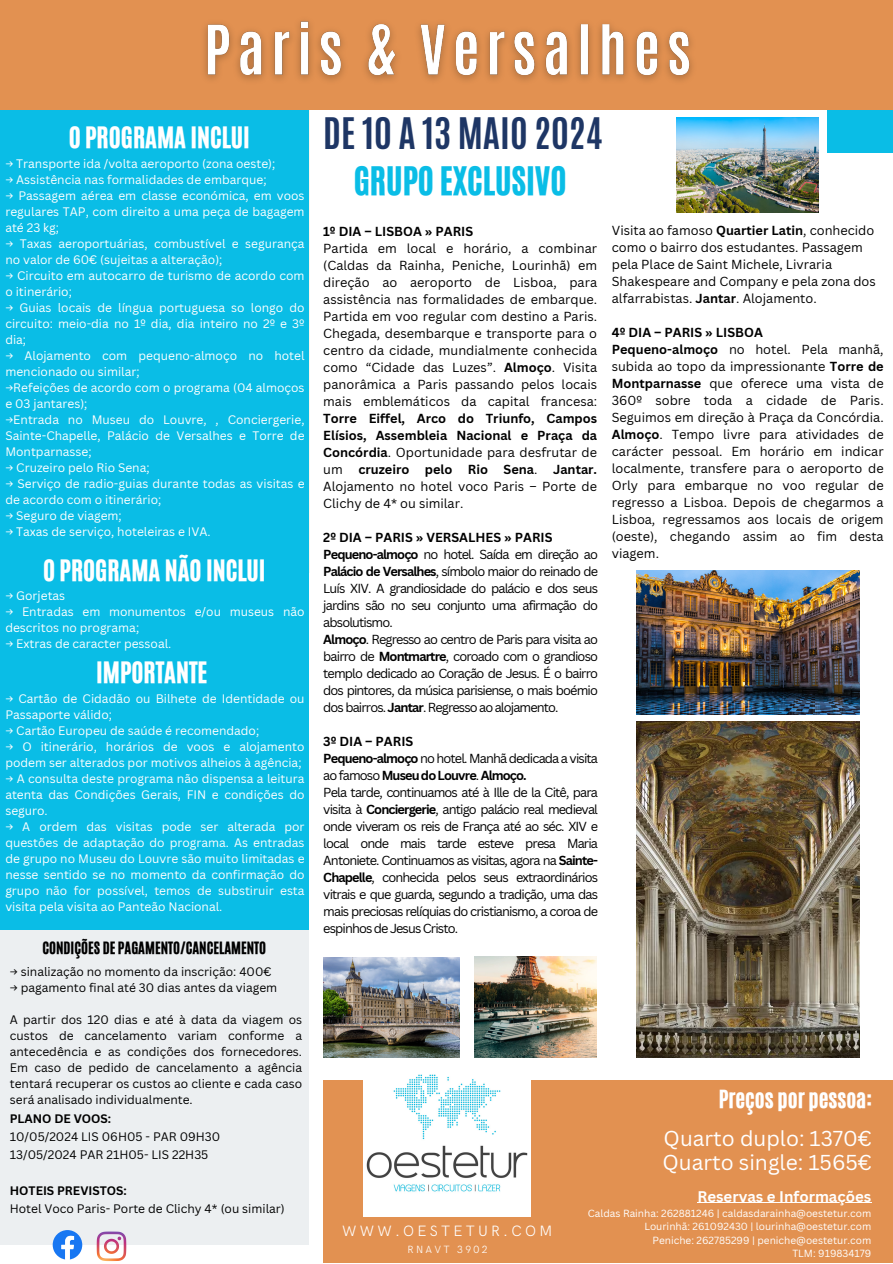
<style>
.page{position:relative;width:893px;height:1264px;background:#fff}
.page>*{position:absolute;margin:0;border:0;box-sizing:border-box;transform-origin:0 0}
.t1{font:700 36.3px "Antonio";color:#1e3665}
.t2{font:33px "CA Generated";color:#0abde6}
.t3{font:24.75px "CA Generated";color:#fff}
.t4{font:21px/23.7px "Canva Sans";color:#fff}
.t5{font:21px "CA Generated";color:#fff}
.t6{font:700 15px "Canva Sans";color:#fff}
.t7{font:300 15px "HK Grotesk";letter-spacing:.215em;color:#fff}
.t8{font:14.25px "CA Generated";color:#000}
.t9{font:12.75px/17px "Canva Sans";color:#000;text-align:justify}
.t10{font:700 12.75px "Canva Sans";color:#000}
.t11{font:12.75px/17px "Canva Sans";letter-spacing:-.07em;color:#000}
.t12{font:12px/16px "Canva Sans";color:#fff}
.t13{font:12px/16px "Canva Sans";color:#000;text-align:justify}
.t14{font:700 12px "Canva Sans";color:#000}
.t15{font:300 10.5px "HK Grotesk";letter-spacing:.215em;color:#fff}
.t16{font:10.05px "Canva Sans";color:#fff}
.s1{font-weight:700}
</style>
<div class="page">
<div style="left:0;top:108px;width:309px;height:822px;background:#0abde6"></div>
<div style="left:826px;top:103px;width:66px;height:50px;background:#0abde6"></div>
<div style="left:0;top:929px;width:309px;height:315px;background:#eceff1"></div>
<img style="left:636px;top:721px;width:223px;height:336px">
<div style="left:323px;top:1080px;width:569px;height:183px;background:#e29151"></div>
<img style="left:364px;top:1049px;width:166px;height:167px">
<svg style="left:53px;top:1230px;width:29px;height:29px"></svg>
<svg style="left:97px;top:1231px;width:29px;height:29px"></svg>
<div style="left:0;top:0;width:892px;height:110px;background:#e29151"></div>
<img style="left:676px;top:118px;width:142px;height:94px">
<img style="left:323px;top:957px;width:136px;height:100px">
<img style="left:474px;top:956px;width:122px;height:101px">
<img style="left:636px;top:570px;width:223px;height:144px">
<hr style="left:697px;top:1202px;width:174px;height:1px;background:#fff">
<img style="left:204px;top:21px;width:489px;height:60px">
<p class="t3" style="left:69px;top:120px;width:183px">O PROGRAMA INCLUI</p>
<p class="t12" style="left:5px;top:155px;width:271px">→ Transporte ida /volta aeroporto (zona oeste);</p>
<p class="t12" style="left:5px;top:171px;width:263px">→ Assistência nas formalidades de embarque;</p>
<h2 class="t12" style="left:5px;top:187px;width:301px;text-align:justify">→ Passagem aérea em classe económica, em voos regulares TAP, com direito a uma peça de bagagem até 23 kg;</h2>
<p class="t12" style="left:5px;top:235px;width:301px">→ Taxas aeroportuárias, combustível e segurança no valor de 60€ (sujeitas a alteração);</p>
<h2 class="t12" style="left:5px;top:267px;width:301px">→ Circuito em autocarro de turismo de acordo com o itinerário;</h2>
<p class="t12" style="left:5px;top:299px;width:301px;text-align:justify">→ Guias locais de língua portuguesa so longo do circuito: meio-dia no 1º dia, dia inteiro no 2º e 3º dia;</p>
<p class="t12" style="left:5px;top:347px;width:301px">→ Alojamento com pequeno-almoço no hotel mencionado ou similar;</p>
<p class="t12" style="left:5px;top:379px;width:301px">→Refeições de acordo com o programa (04 almoços e 03 jantares);</p>
<p class="t12" style="left:5px;top:411px;width:301px;text-align:justify">→Entrada no Museu do Louvre, , Conciergerie, Sainte-Chapelle, Palácio de Versalhes e Torre de Montparnasse;</p>
<p class="t12" style="left:5px;top:459px;width:146px">→ Cruzeiro pelo Rio Sena;</p>
<p class="t12" style="left:5px;top:475px;width:301px">→ Serviço de radio-guias durante todas as visitas e de acordo com o itinerário;</p>
<p class="t12" style="left:5px;top:507px;width:118px">→ Seguro de viagem;</p>
<p class="t12" style="left:5px;top:523px;width:207px">→ Taxas de serviço, hoteleiras e IVA.</p>
<p class="t3" style="left:43px;top:552px;width:224px">O PROGRAMA NÃO INCLUI</p>
<p class="t12" style="left:5px;top:587px;width:61px">→ Gorjetas</p>
<p class="t12" style="left:5px;top:603px;width:301px">→ Entradas em monumentos e/ou museus não descritos no programa;</p>
<p class="t12" style="left:5px;top:635px;width:167px">→ Extras de caracter pessoal.</p>
<p class="t3" style="left:96px;top:655px;width:113px">IMPORTANTE</p>
<p class="t12" style="left:5px;top:690px;width:301px">→ Cartão de Cidadão ou Bilhete de Identidade ou<br>Passaporte válido;</p>
<p class="t12" style="left:5px;top:722px;width:255px">→ Cartão Europeu de saúde é recomendado;</p>
<p class="t12" style="left:5px;top:738px;width:301px">→ O itinerário, horários de voos e alojamento podem ser alterados por motivos alheios à agência;</p>
<p class="t12" style="left:5px;top:770px;width:301px;text-align:justify">→ A consulta deste programa não dispensa a leitura atenta das Condições Gerais, FIN e condições do seguro.</p>
<p class="t12" style="left:5px;top:818px;width:301px;text-align:justify">→ A ordem das visitas pode ser alterada por questões de adaptação do programa. As entradas de grupo no Museu do Louvre são muito limitadas e nesse sentido se no momento da confirmação do grupo não for possível, temos de substiruir esta visita pela visita ao Panteão Nacional.</p>
<h6 class="t8" style="left:42px;top:937px;width:225px">CONDIÇÕES DE PAGAMENTO/CANCELAMENTO</h6>
<p class="t13" style="left:10px;top:963px;width:263px">→ sinalização no momento da inscrição: 400€</p>
<p class="t13" style="left:10px;top:979px;width:269px">→ pagamento final até 30 dias antes da viagem</p>
<p class="t13" style="left:10px;top:1011px;width:294px">A partir dos 120 dias e até à data da viagem os custos de cancelamento variam conforme a antecedência e as condições dos fornecedores.<br>Em caso de pedido de cancelamento a agência tentará recuperar os custos ao cliente e cada caso será analisado individualmente.</p>
<p class="t14" style="left:10px;top:1110px;width:103px">PLANO DE VOOS:</p>
<h3 class="t13" style="left:10px;top:1128px;width:212px">10/05/2024 LIS 06H05 - PAR 09H30</h3>
<h3 class="t13" style="left:10px;top:1146px;width:200px">13/05/2024 PAR 21H05- LIS 22H35</h3>
<p class="t14" style="left:10px;top:1182px;width:118px">HOTEIS PREVISTOS:</p>
<p class="t13" style="left:10px;top:1200px;width:276px">Hotel Voco Paris- Porte de Clichy 4* (ou similar)</p>
<h3 class="t1" style="left:323px;top:108px;width:281px">DE 10 A 13 MAIO 2024</h3>
<p class="t2" style="left:354px;top:158px;width:214px">GRUPO EXCLUSIVO</p>
<p class="t10" style="left:323px;top:222px;width:151px">1º DIA – LISBOA » PARIS</p>
<p class="t9" style="left:323px;top:239px;width:275px">Partida em local e horário, a combinar (Caldas da Rainha, Peniche, Lourinhã) em direção ao aeroporto de Lisboa, para assistência nas formalidades de embarque.<br>Partida em voo regular com destino a Paris.<br>Chegada, desembarque e transporte para o centro da cidade, mundialmente conhecida como “Cidade das Luzes”. <span class="s1">Almoço</span>. Visita panorâmica a Paris passando pelos locais mais emblemáticos da capital francesa:<br><span class="s1">Torre Eiffel, Arco do Triunfo, Campos Elísios, Assembleia Nacional e Praça da Concórdia</span>. Oportunidade para desfrutar de um <span class="s1">cruzeiro pelo Rio Sena</span>. <span class="s1">Jantar.<br></span>Alojamento no hotel voco Paris – Porte de Clichy de 4* ou similar.</p>
<p class="t10" style="left:323px;top:528px;width:231px">2º DIA – PARIS » VERSALHES » PARIS</p>
<p class="t9" style="left:323px;top:545px;width:276px"><span class="s1">Pequeno-almoço</span> no hotel. Saída em direção ao <span class="s1">Palácio de Versalhes</span>, símbolo maior do reinado de Luís XIV. A grandiosidade do palácio e dos seus jardins são no seu conjunto uma afirmação do absolutismo.</p>
<p class="t9" style="left:323px;top:630px;width:276px"><span class="s1">Almoço</span>. Regresso ao centro de Paris para visita ao bairro de <span class="s1">Montmartre</span>, coroado com o grandioso templo dedicado ao Coração de Jesus. É o bairro dos pintores, da música parisiense, o mais boémio dos bairros. <span class="s1">Jantar</span>. Regresso ao alojamento.</p>
<p class="t10" style="left:323px;top:732px;width:92px">3º DIA – PARIS</p>
<p class="t11" style="left:323px;top:749px;width:276px"><span class="s1">Pequeno-almoço</span> no hotel. Manhã dedicada a visita ao famoso <span class="s1">Museu do Louvre</span>. <span class="s1">Almoço.</span></p>
<p class="t9" style="left:323px;top:783px;width:276px">Pela tarde, continuamos até à Ille de la Citê, para visita à <span class="s1">Conciergerie</span>, antigo palácio real medieval onde viveram os reis de França até ao séc. XIV e local onde mais tarde esteve presa Maria Antoniete. Continuamos as visitas, agora na <span class="s1">Sainte-Chapelle</span>, conhecida pelos seus extraordinários vitrais e que guarda, segundo a tradição, uma das mais preciosas relíquias do cristianismo, a coroa de espinhos de Jesus Cristo.</p>
<p class="t9" style="left:611px;top:221px;width:265px;text-align:left">Visita ao famoso <span class="s1">Quartier Latin</span>, conhecido como o bairro dos estudantes. Passagem pela Place de Saint Michele, Livraria Shakespeare and Company e pela zona dos alfarrabistas. <span class="s1">Jantar</span>. Alojamento.</p>
<p class="t10" style="left:611px;top:323px;width:153px">4º DIA – PARIS » LISBOA</p>
<p class="t9" style="left:611px;top:340px;width:273px"><span class="s1">Pequeno-almoço</span> no hotel. Pela manhã, subida ao topo da impressionante <span class="s1">Torre de Montparnasse</span> que oferece uma vista de 360º sobre toda a cidade de Paris.<br>Seguimos em direção à Praça da Concórdia.<br><span class="s1">Almoço</span>. Tempo livre para atividades de carácter pessoal. Em horário em indicar localmente, transfere para o aeroporto de Orly para embarque no voo regular de regresso a Lisboa. Depois de chegarmos a Lisboa, regressamos aos locais de origem (oeste), chegando assim ao fim desta viagem.</p>
<p class="t5" style="left:718px;top:1083px;width:155px">Preços por pessoa:</p>
<p class="t4" style="left:662px;top:1126px;width:211px">Quarto duplo: 1370€<br>Quarto single: 1565€</p>
<p class="t7" style="left:342px;top:1222px;width:211px">WWW.OESTETUR.COM</p>
<p class="t15" style="left:407px;top:1243px;width:81px">RNAVT 3902</p>
<h4 class="t6" style="left:697px;top:1185px;width:175px">Reservas e Informações</h4>
<h5 class="t16" style="left:587px;top:1205px;width:285px">Caldas Rainha: 262881246 | caldasdarainha@oestetur.com</h5>
<p class="t16" style="left:644px;top:1219px;width:228px">Lourinhã: 261092430 | lourinha@oestetur.com</p>
<p class="t16" style="left:652px;top:1232px;width:220px">Peniche: 262785299 | peniche@oestetur.com</p>
<p class="t16" style="left:792px;top:1246px;width:80px">TLM: 919834179</p>
</div>
